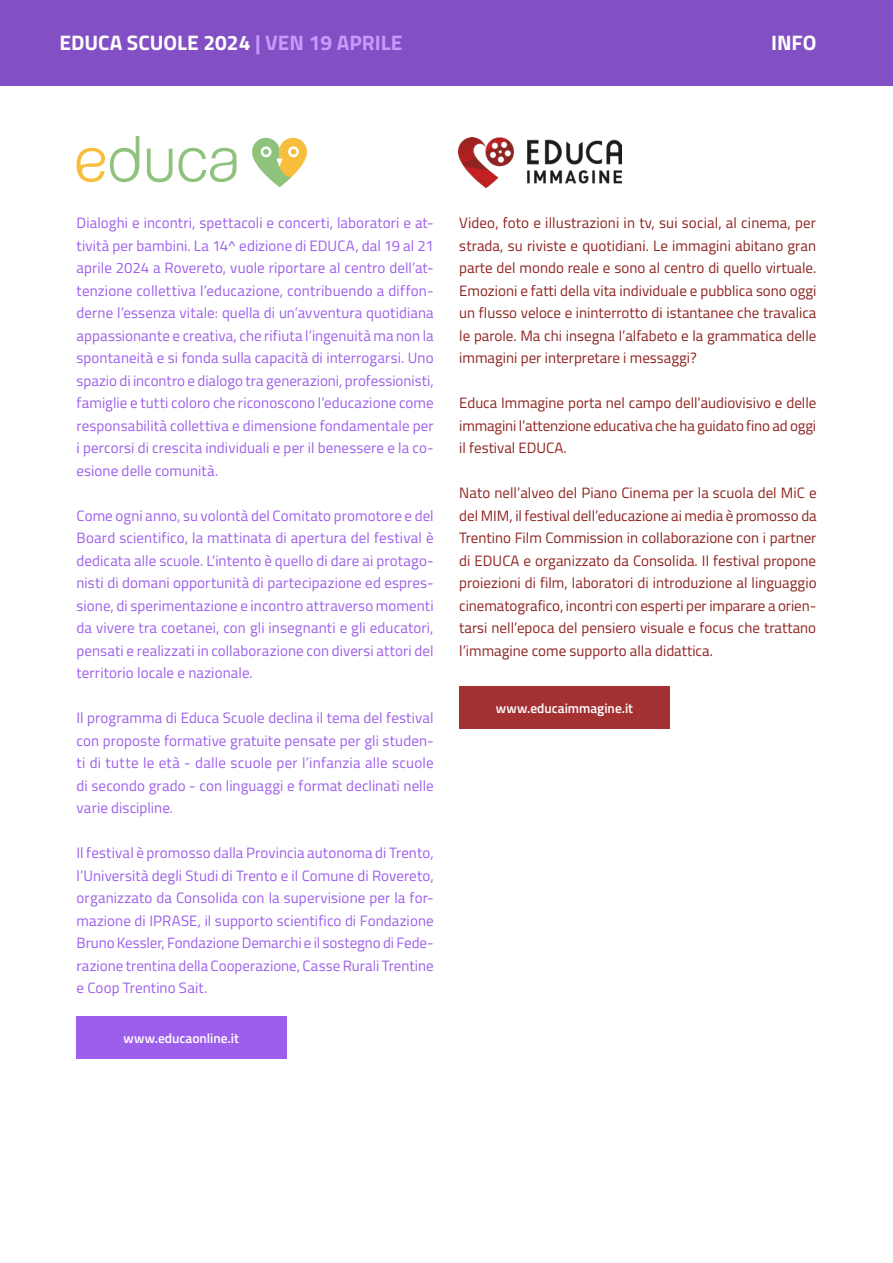
<style>
.page{position:relative;width:893px;height:1263px;background:#fff}
.page>*{position:absolute;margin:0;border:0;box-sizing:border-box;transform-origin:0 0}
.t1{font:700 21px "Titillium";color:#fff}
.Corpo_testo_eventi{font:15px/22.5px "Titillium";letter-spacing:.005em;color:#9d5eeb;text-align:justify}
.Corpo_testo_eventi-2{font:15px/22.5px "Titillium";color:#8f2421;text-align:justify}
.t2{font:600 13.5px "Titillium";color:#fff}
.s1{color:#c59afc}
</style>
<div class="page">
<div style="left:0;top:0;width:893px;height:85px;background:#834fc4"></div>
<svg style="left:77px;top:136px;width:62px;height:46px"></svg>
<svg style="left:147px;top:149px;width:25px;height:33px"></svg>
<svg style="left:178px;top:148px;width:58px;height:34px"></svg>
<svg style="left:252px;top:138px;width:55px;height:49px"></svg>
<img style="left:459px;top:137px;width:163px;height:50px">
<div style="left:77px;top:1016px;width:210px;height:42px;background:#9d5eeb"></div>
<div style="left:459px;top:687px;width:211px;height:42px;background:#a33131"></div>
<h1 class="t1" style="left:60px;top:26px;width:344px">EDUCA SCUOLE 2024 <span class="s1">| VEN 19 APRILE</span></h1>
<h1 class="t1" style="left:771px;top:26px;width:47px">INFO</h1>
<p class="Corpo_testo_eventi" style="left:77px;top:211px;width:359px">Dialoghi e incontri, spettacoli e concerti, laboratori e at&shy;tività per bambini. La 14^ edizione di EDUCA, dal 19 al 21 aprile 2024 a Rovereto, vuole riportare al centro dell’at&shy;tenzione collettiva l’educazione, contribuendo a diffon&shy;derne l’essenza vitale: quella di un’avventura quotidiana appassionante e creativa, che rifiuta l’ingenuità ma non la spontaneità e si fonda sulla capacità di interrogarsi. Uno spazio di incontro e dialogo tra generazioni, professionisti, famiglie e tutti coloro che riconoscono l’educazione come responsabilità collettiva e dimensione fondamentale per i percorsi di crescita individuali e per il benessere e la co&shy;esione delle comunità.</p>
<p class="Corpo_testo_eventi" style="left:77px;top:503px;width:359px">Come ogni anno, su volontà del Comitato promotore e del Board scientifico, la mattinata di apertura del festival è dedicata alle scuole. L’intento è quello di dare ai protago&shy;nisti di domani opportunità di partecipazione ed espres&shy;sione, di sperimentazione e incontro attraverso momenti da vivere tra coetanei, con gli insegnanti e gli educatori, pensati e realizzati in collaborazione con diversi attori del territorio locale e nazionale.</p>
<p class="Corpo_testo_eventi" style="left:77px;top:706px;width:359px">Il programma di Educa Scuole declina il tema del festival con proposte formative gratuite pensate per gli studen&shy;ti di tutte le età - dalle scuole per l’infanzia alle scuole di secondo grado - con linguaggi e format declinati nelle varie discipline.</p>
<p class="Corpo_testo_eventi" style="left:77px;top:841px;width:359px">Il festival è promosso dalla Provincia autonoma di Trento, l’Università degli Studi di Trento e il Comune di Rovereto, organizzato da Consolida con la supervisione per la for&shy;mazione di IPRASE, il supporto scientifico di Fondazione Bruno Kessler, Fondazione Demarchi e il sostegno di Fede&shy;razione trentina della Cooperazione, Casse Rurali Trentine e Coop Trentino Sait.</p>
<p class="t2" style="left:124px;top:1028px;width:117px">www.educaonline.it</p>
<p class="Corpo_testo_eventi-2" style="left:459px;top:211px;width:359px">Video, foto e illustrazioni in tv, sui social, al cinema, per strada, su riviste e quotidiani. Le immagini abitano gran parte del mondo reale e sono al centro di quello virtuale.<br>Emozioni e fatti della vita individuale e pubblica sono oggi un flusso veloce e ininterrotto di istantanee che travalica le parole. Ma chi insegna l’alfabeto e la grammatica delle immagini per interpretare i messaggi?</p>
<p class="Corpo_testo_eventi-2" style="left:459px;top:391px;width:359px">Educa Immagine porta nel campo dell’audiovisivo e delle immagini l’attenzione educativa che ha guidato fino ad oggi il festival EDUCA.</p>
<p class="Corpo_testo_eventi-2" style="left:459px;top:481px;width:359px">Nato nell’alveo del Piano Cinema per la scuola del MiC e del MIM, il festival dell’educazione ai media è promosso da Trentino Film Commission in collaborazione con i partner di EDUCA e organizzato da Consolida. Il festival propone proiezioni di film, laboratori di introduzione al linguaggio cinematografico, incontri con esperti per imparare a orien&shy;tarsi nell’epoca del pensiero visuale e focus che trattano l’immagine come supporto alla didattica.</p>
<p class="t2" style="left:496px;top:698px;width:139px">www.educaimmagine.it</p>
</div>
